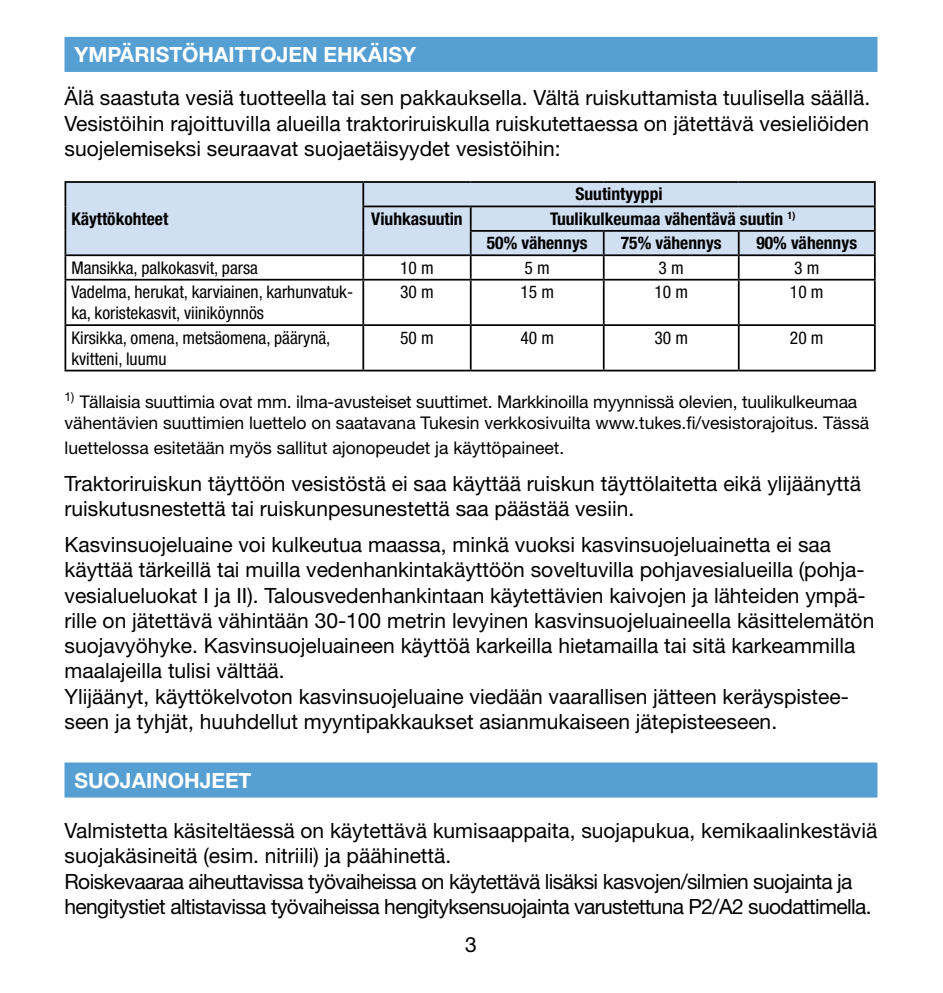
<style>
.page{position:relative;width:943px;height:993px;background:#fff}
.page>*{position:absolute;margin:0;border:0;box-sizing:border-box;transform-origin:0 0}
.t1{font:21px/25.2px "Helvetica Neue LT Std";color:#000}
.t2{font:21px/25.2px "Helvetica Neue LT Std";letter-spacing:-.03em;color:#000}
.t3{font:700 21px "Helvetica Neue LT Std";color:#fff}
.t4{font:17.5px/21px "Helvetica Neue LT Std";color:#000}
.t5{font:condensed 17.5px/21px "Helvetica Neue LT Std";color:#000}
.t6{font:700 condensed 17.5px/24.5px "Helvetica Neue LT Std";color:#000}
</style>
<div class="page">
<div style="left:64px;top:37px;width:813px;height:35px;background:#559fd3"></div>
<div style="left:64px;top:762px;width:813px;height:35px;background:#559fd3"></div>
<div style="left:66px;top:183px;width:808px;height:71px;background:#d0dff1"></div>
<svg style="left:66px;top:256px;width:808px;height:113px"></svg>
<hr style="left:362px;top:183px;width:2px;height:22px;background:#000">
<hr style="left:362px;top:205px;width:108px;height:2px;background:#000">
<hr style="left:362px;top:207px;width:2px;height:24px;background:#000">
<hr style="left:362px;top:231px;width:2px;height:23px;background:#000">
<hr style="left:470px;top:205px;width:133px;height:2px;background:#000">
<hr style="left:603px;top:205px;width:135px;height:2px;background:#000">
<hr style="left:738px;top:205px;width:137px;height:2px;background:#000">
<hr style="left:470px;top:230px;width:133px;height:2px;background:#000">
<hr style="left:603px;top:230px;width:135px;height:2px;background:#000">
<hr style="left:738px;top:230px;width:137px;height:2px;background:#000">
<hr style="left:737px;top:232px;width:2px;height:22px;background:#000">
<hr style="left:64px;top:256px;width:2px;height:23px;background:#000">
<hr style="left:362px;top:256px;width:2px;height:23px;background:#000">
<svg style="left:470px;top:207px;width:1px;height:72px"></svg>
<svg style="left:603px;top:232px;width:1px;height:47px"></svg>
<hr style="left:737px;top:256px;width:2px;height:23px;background:#000">
<hr style="left:64px;top:279px;width:299px;height:1px;background:#000">
<hr style="left:64px;top:280px;width:2px;height:44px;background:#000">
<hr style="left:363px;top:279px;width:107px;height:1px;background:#000">
<hr style="left:362px;top:280px;width:2px;height:44px;background:#000">
<hr style="left:470px;top:279px;width:133px;height:1px;background:#000">
<hr style="left:470px;top:280px;width:1px;height:44px;background:#000">
<hr style="left:603px;top:279px;width:135px;height:1px;background:#000">
<hr style="left:603px;top:280px;width:1px;height:44px;background:#000">
<hr style="left:738px;top:279px;width:137px;height:1px;background:#000">
<hr style="left:737px;top:280px;width:2px;height:44px;background:#000">
<hr style="left:874px;top:280px;width:1px;height:44px;background:#000">
<hr style="left:64px;top:324px;width:299px;height:2px;background:#000">
<hr style="left:64px;top:326px;width:2px;height:43px;background:#000">
<hr style="left:363px;top:324px;width:107px;height:2px;background:#000">
<hr style="left:362px;top:326px;width:2px;height:43px;background:#000">
<hr style="left:470px;top:324px;width:133px;height:2px;background:#000">
<hr style="left:470px;top:326px;width:1px;height:43px;background:#000">
<hr style="left:603px;top:324px;width:135px;height:2px;background:#000">
<hr style="left:603px;top:326px;width:1px;height:43px;background:#000">
<hr style="left:738px;top:324px;width:137px;height:2px;background:#000">
<hr style="left:737px;top:326px;width:2px;height:43px;background:#000">
<hr style="left:874px;top:326px;width:1px;height:43px;background:#000">
<hr style="left:64px;top:369px;width:299px;height:2px;background:#000">
<hr style="left:363px;top:369px;width:107px;height:2px;background:#000">
<hr style="left:470px;top:369px;width:133px;height:2px;background:#000">
<hr style="left:603px;top:369px;width:135px;height:2px;background:#000">
<hr style="left:738px;top:369px;width:137px;height:2px;background:#000">
<hr style="left:64px;top:181px;width:299px;height:2px;background:#000">
<hr style="left:64px;top:183px;width:2px;height:23px;background:#000">
<hr style="left:64px;top:206px;width:2px;height:25px;background:#000">
<hr style="left:64px;top:231px;width:2px;height:23px;background:#000">
<hr style="left:64px;top:254px;width:299px;height:2px;background:#000">
<hr style="left:363px;top:181px;width:107px;height:2px;background:#000">
<hr style="left:470px;top:181px;width:133px;height:2px;background:#000">
<hr style="left:603px;top:181px;width:135px;height:2px;background:#000">
<hr style="left:738px;top:181px;width:137px;height:2px;background:#000">
<hr style="left:363px;top:254px;width:107px;height:2px;background:#000">
<svg style="left:874px;top:183px;width:1px;height:96px"></svg>
<hr style="left:470px;top:254px;width:133px;height:2px;background:#000">
<hr style="left:603px;top:254px;width:135px;height:2px;background:#000">
<hr style="left:738px;top:254px;width:137px;height:2px;background:#000">
<p class="t3" style="left:74px;top:42px;width:343px">YMPÄRISTÖHAITTOJEN EHKÄISY</p>
<p class="t1" style="left:64px;top:85px;width:807px;text-align:justify">Älä saastuta vesiä tuotteella tai sen pakkauksella. Vältä ruiskuttamista tuulisella säällä.<br>Vesistöihin rajoittuvilla alueilla traktoriruiskulla ruiskutettaessa on jätettävä vesieliöiden suojelemiseksi seuraavat suojaetäisyydet vesistöihin:</p>
<p class="t6" style="left:71px;top:206px;width:98px">Käyttökohteet</p>
<p class="t6" style="left:575px;top:182px;width:89px">Suutintyyppi</p>
<p class="t6" style="left:371px;top:206px;width:93px">Viuhkasuutin</p>
<p class="t6" style="left:487px;top:206px;width:310px;text-indent:63px">Tuulikulkeumaa vähentävä suutin <sup>1)<br></sup>50% vähennys</p>
<p class="t6" style="left:621px;top:230px;width:102px">75% vähennys</p>
<p class="t6" style="left:756px;top:230px;width:102px">90% vähennys</p>
<p class="t5" style="left:71px;top:257px;width:188px">Mansikka, palkokasvit, parsa</p>
<p class="t5" style="left:400px;top:257px;width:35px">10 m</p>
<p class="t5" style="left:524px;top:257px;width:27px">5 m</p>
<p class="t5" style="left:658px;top:257px;width:27px">3 m</p>
<p class="t5" style="left:794px;top:257px;width:27px">3 m</p>
<p class="t5" style="left:71px;top:281px;width:283px">Vadelma, herukat, karviainen, karhunvatuk&shy;ka, koristekasvit, viiniköynnös</p>
<p class="t5" style="left:400px;top:281px;width:35px">30 m</p>
<p class="t5" style="left:520px;top:281px;width:35px">15 m</p>
<p class="t5" style="left:654px;top:281px;width:35px">10 m</p>
<p class="t5" style="left:790px;top:281px;width:35px">10 m</p>
<p class="t5" style="left:71px;top:326px;width:260px">Kirsikka, omena, metsäomena, päärynä, kvitteni, luumu</p>
<p class="t5" style="left:400px;top:326px;width:35px">50 m</p>
<p class="t5" style="left:520px;top:326px;width:35px">40 m</p>
<p class="t5" style="left:654px;top:326px;width:35px">30 m</p>
<p class="t5" style="left:790px;top:326px;width:35px">20 m</p>
<p class="t4" style="left:64px;top:391px;width:806px"><sup>1)</sup> Tällaisia suuttimia ovat mm. ilma-avusteiset suuttimet. Markkinoilla myynnissä olevien, tuulikulkeumaa vähentävien suuttimien luettelo on saatavana Tukesin verkkosivuilta www.tukes.fi/vesistorajoitus. Tässä</p>
<p class="t4" style="left:64px;top:437px;width:501px">luettelossa esitetään myös sallitut ajonopeudet ja käyttöpaineet.</p>
<p class="t1" style="left:64px;top:470px;width:798px">Traktoriruiskun täyttöön vesistöstä ei saa käyttää ruiskun täyttölaitetta eikä ylijäänyttä ruiskutusnestettä tai ruiskunpesunestettä saa päästää vesiin.</p>
<p class="t1" style="left:64px;top:531px;width:811px">Kasvinsuojeluaine voi kulkeutua maassa, minkä vuoksi kasvinsuojeluainetta ei saa käyttää tärkeillä tai muilla vedenhankintakäyttöön soveltuvilla pohjavesialueilla (pohja&shy;vesialueluokat I ja II). Talousvedenhankintaan käytettävien kaivojen ja lähteiden ympä&shy;rille on jätettävä vähintään 30-100 metrin levyinen kasvinsuojeluaineella käsittelemätön suojavyöhyke. Kasvinsuojeluaineen käyttöä karkeilla hietamailla tai sitä karkeammilla maalajeilla tulisi välttää.<br>Ylijäänyt, käyttökelvoton kasvinsuojeluaine viedään vaarallisen jätteen keräyspistee&shy;seen ja tyhjät, huuhdellut myyntipakkaukset asianmukaiseen jätepisteeseen.</p>
<p class="t3" style="left:74px;top:766px;width:178px">SUOJAINOHJEET</p>
<p class="t2" style="left:64px;top:817px;width:814px">Valmistetta käsiteltäessä on käytettävä kumisaappaita, suojapukua, kemikaalinkestäviä suojakäsineitä (esim. nitriili) ja päähinettä.<br>Roiskevaaraa aiheuttavissa työvaiheissa on käytettävä lisäksi kasvojen/silmien suojainta ja hengitystiet altistavissa työvaiheissa hengityksensuojainta varustettuna P2/A2 suodattimella.</p>
<p class="t1" style="left:465px;top:930px;width:13px">3</p>
</div>
